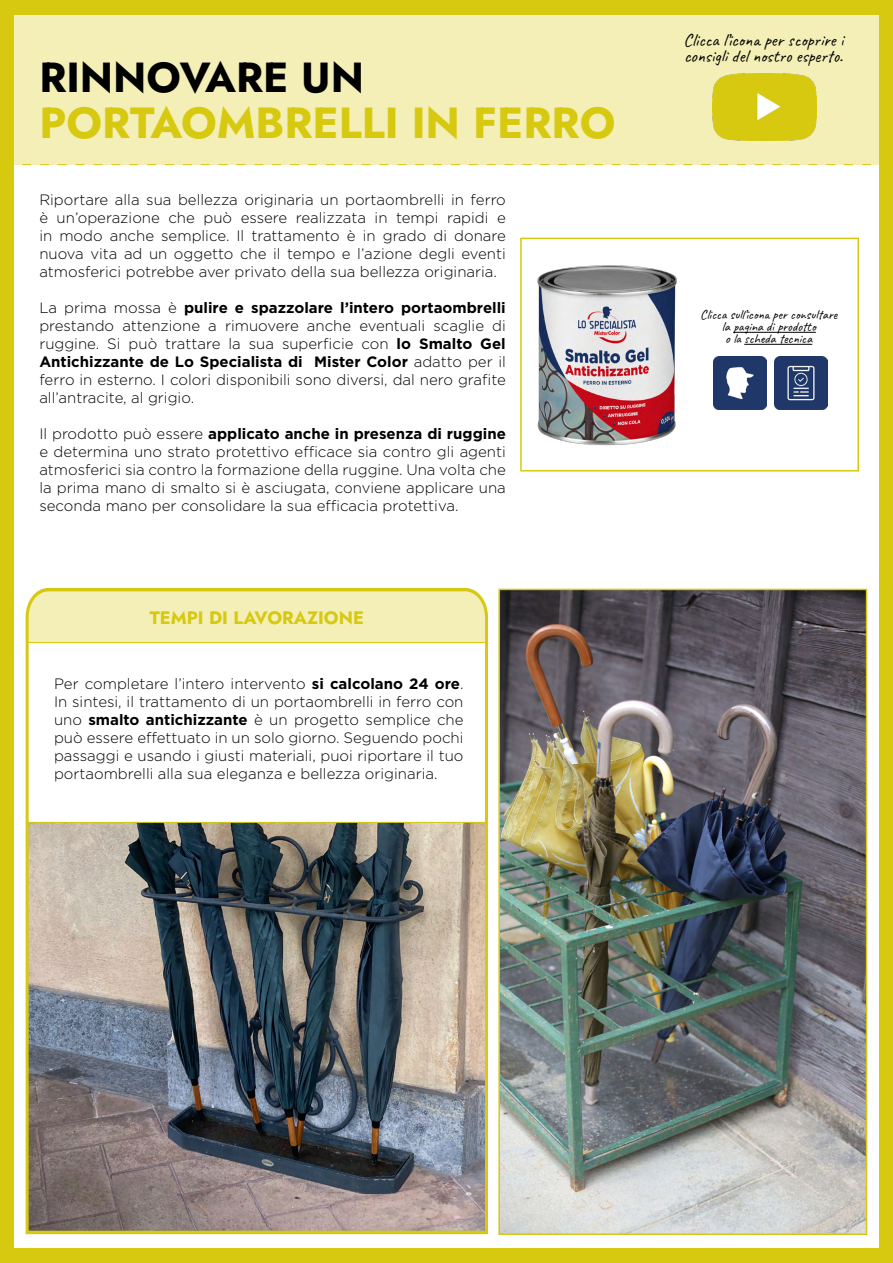
<style>
.page{position:relative;width:893px;height:1263px;background:#fff}
.page>*{position:absolute;margin:0;border:0;box-sizing:border-box;transform-origin:0 0}
.t1{font:43.5px "Jost";color:#d6c90f}
.t2{font:42px "Jost";color:#000}
.t3{font:18px/16.5px "Caveat";color:#000}
.t4{font:18px "Jost";color:#d6c90f}
.t5{font:300 15px/18px "Gotham";color:#000;text-align:justify}
.t6{font:13.5px/12px "Caveat";color:#000;text-align:center}
.s1{font-weight:700}
</style>
<div class="page">
<div style="left:14px;top:15px;width:865px;height:149px;background:#f3efb7"></div>
<div style="left:0;top:0;width:892px;height:15px;background:#d6c90f"></div>
<div style="left:0;top:1248px;width:892px;height:15px;background:#d6c90f"></div>
<div style="left:0;top:0;width:14px;height:1263px;background:#d6c90f"></div>
<div style="left:879px;top:0;width:14px;height:1263px;background:#d6c90f"></div>
<svg style="left:22px;top:164px;width:849px;height:1px"></svg>
<img style="left:25px;top:587px;width:463px;height:648px">
<hr style="left:27px;top:642px;width:459px;height:1px;background:#d6c90f">
<hr style="left:28px;top:822px;width:458px;height:1px;background:#d6c90f">
<img style="left:537px;top:265px;width:140px;height:181px">
<img style="left:501px;top:592px;width:363px;height:640px">
<div style="left:498px;top:589px;width:369px;height:646px;border:2px solid #d6c90f"></div>
<hr style="left:733px;top:332px;width:83px;height:1px;background:#000">
<hr style="left:744px;top:344px;width:68px;height:1px;background:#000">
<div style="left:520px;top:238px;width:339px;height:233px;border:2px solid #d6c90f"></div>
<img style="left:714px;top:356px;width:53px;height:53px">
<img style="left:775px;top:356px;width:53px;height:53px">
<img style="left:712px;top:74px;width:105px;height:66px">
<h2 class="t2" style="left:39px;top:48px;width:326px">RINNOVARE UN</h2>
<h1 class="t1" style="left:39px;top:93px;width:578px">PORTAOMBRELLI IN FERRO</h1>
<p class="t5" style="left:39px;top:190px;width:468px">Riportare alla sua bellezza originaria un portaombrelli in ferro è un’operazione che può essere realizzata in tempi rapidi e in modo anche semplice. Il trattamento è in grado di donare nuova vita ad un oggetto che il tempo e l’azione degli eventi atmosferici potrebbe aver privato della sua bellezza originaria.</p>
<p class="t5" style="left:39px;top:298px;width:468px">La prima mossa è <span class="s1">pulire e spazzolare l’intero portaombrelli </span>prestando attenzione a rimuovere anche eventuali scaglie di ruggine. Si può trattare la sua superficie con <span class="s1">lo Smalto Gel Antichizzante de Lo Specialista di Mister Color</span> adatto per il ferro in esterno. I colori disponibili sono diversi, dal nero grafite all’antracite, al grigio.</p>
<p class="t5" style="left:39px;top:424px;width:468px">Il prodotto può essere <span class="s1">applicato anche in presenza di ruggine </span>e determina uno strato protettivo efficace sia contro gli agenti atmosferici sia contro la formazione della ruggine. Una volta che la prima mano di smalto si è asciugata, conviene applicare una seconda mano per consolidare la sua efficacia protettiva.</p>
<p class="t4" style="left:150px;top:605px;width:216px">TEMPI DI LAVORAZIONE</p>
<p class="t5" style="left:54px;top:675px;width:411px">Per completare l’intero intervento <span class="s1">si calcolano 24 ore</span>.<br>In sintesi, il trattamento di un portaombrelli in ferro con uno <span class="s1">smalto antichizzante</span> è un progetto semplice che può essere effettuato in un solo giorno. Seguendo pochi passaggi e usando i giusti materiali, puoi riportare il tuo portaombrelli alla sua eleganza e bellezza originaria.</p>
<p class="t3" style="left:683px;top:31px;width:162px">Clicca l’icona per scoprire i consigli del nostro esperto.</p>
<p class="t6" style="left:700px;top:309px;width:139px">Clicca sull’icona per consultare la pagina di prodotto<br>o la scheda tecnica</p>
</div>
